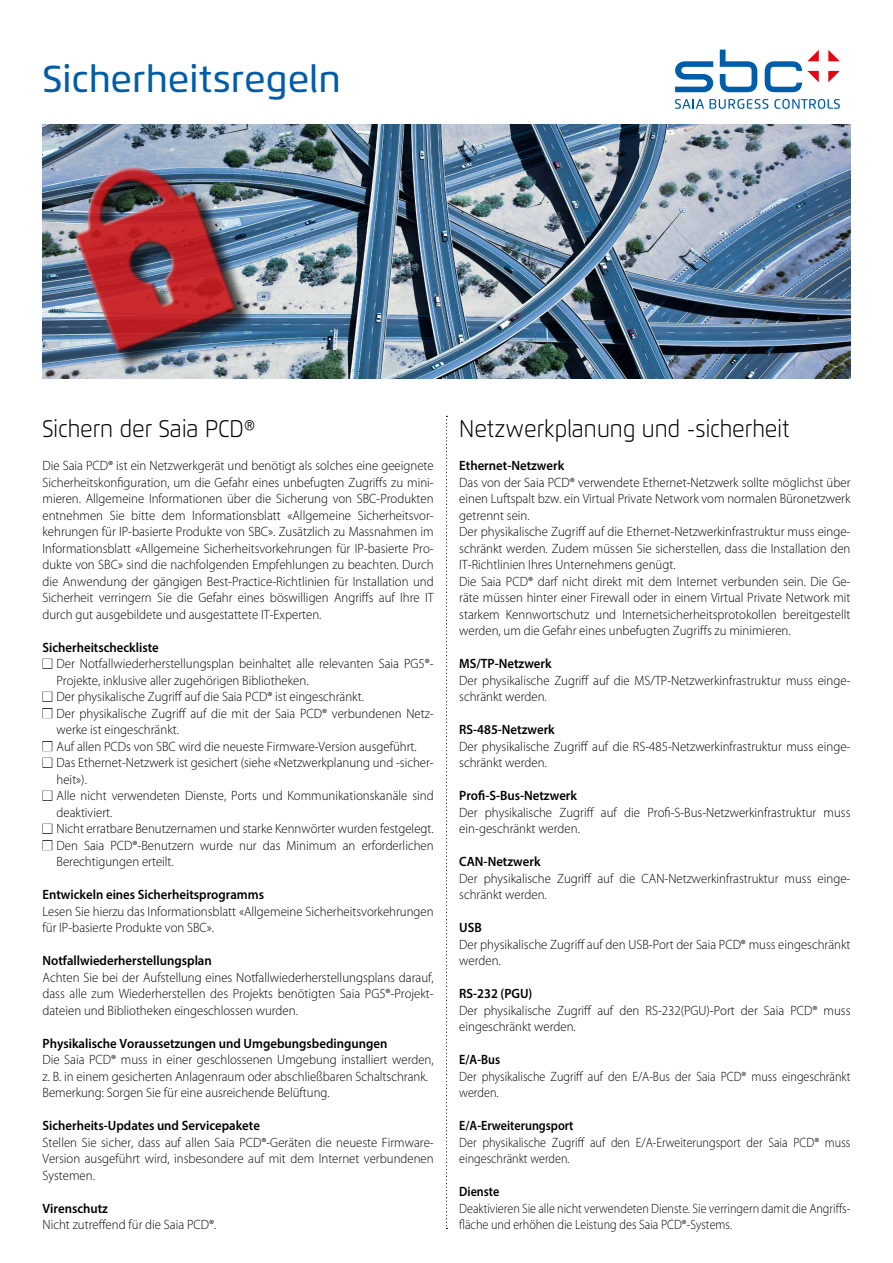
<style>
.page{position:relative;width:893px;height:1263px;background:#fff}
.page>*{position:absolute;margin:0;border:0;box-sizing:border-box;transform-origin:0 0}
.t1{font:500 37.5px "Flexo";color:#005da9}
.Haupttitel{font:300 24px "Flexo";color:#000;scale:.9 1}
.Grundschrift{font:300 13.5px/16.5px "Myriad Pro";color:#000;scale:.95 1}
.Grundschrift-2{font:300 13.5px/16.5px "Myriad Pro";color:#000;scale:.9 1}
.Untertitel{font:600 13.5px "Myriad Pro";color:#000;scale:.95 1}
.Untertitel-2{font:600 13.5px "Myriad Pro";color:#000;scale:.9 1}
.s1{color:#fff}
</style>
<div class="page">
<svg style="left:675px;top:50px;width:165px;height:42px"></svg>
<svg style="left:675px;top:99px;width:93px;height:10px"></svg>
<svg style="left:774px;top:99px;width:66px;height:10px"></svg>
<div style="left:43px;top:708px;width:9px;height:10px;border:1px solid #000"></div>
<div style="left:43px;top:741px;width:9px;height:10px;border:1px solid #000"></div>
<div style="left:43px;top:840px;width:9px;height:10px;border:1px solid #000"></div>
<img style="left:43px;top:125px;width:807px;height:253px">
<div style="left:76px;top:168px;width:178px;height:202px;background:#000;opacity:.75"></div>
<img style="left:57px;top:145px;width:184px;height:212px">
<svg style="left:446px;top:416px;width:1px;height:813px"></svg>
<p class="t1" style="left:43px;top:56px;width:300px">Sicherheitsregeln</p>
<p class="Haupttitel" style="left:43px;top:414px;width:238px">Sichern der Saia PCD®</p>
<p class="Grundschrift" style="left:43px;top:457px;width:413px;text-align:justify">Die Saia PCD® ist ein Netzwerkgerät und benötigt als solches eine geeignete Sicherheitskonfiguration, um die Gefahr eines unbefugten Zugriffs zu mini&shy;mieren. Allgemeine Informationen über die Sicherung von SBC-Produkten entnehmen Sie bitte dem Informationsblatt «Allgemeine Sicherheitsvor&shy;kehrungen für IP-basierte Produkte von SBC». Zusätzlich zu Massnahmen im Informationsblatt «Allgemeine Sicherheitsvorkehrungen für IP-basierte Pro&shy;dukte von SBC» sind die nachfolgenden Empfehlungen zu beachten. Durch die Anwendung der gängigen Best-Practice-Richtlinien für Installation und Sicherheit verringern Sie die Gefahr eines böswilligen Angriffs auf Ihre IT durch gut ausgebildete und ausgestattete IT-Experten.</p>
<p class="Untertitel" style="left:43px;top:638px;width:124px">Sicherheitscheckliste</p>
<p class="Grundschrift" style="left:57px;top:655px;width:398px;text-indent:-14px"><span class="s1">■</span> Der Notfallwiederherstellungsplan beinhaltet alle relevanten Saia PG5®-<br>Projekte, inklusive aller zugehörigen Bibliotheken.</p>
<p class="Grundschrift" style="left:43px;top:688px;width:340px"><span class="s1">■</span> Der physikalische Zugriff auf die Saia PCD® ist eingeschränkt.</p>
<p class="Grundschrift" style="left:57px;top:705px;width:398px;text-indent:-14px"><span class="s1">■</span> Der physikalische Zugriff auf die mit der Saia PCD® verbundenen Netz&shy;werke ist eingeschränkt.</p>
<p class="Grundschrift" style="left:43px;top:738px;width:395px"><span class="s1">■</span> Auf allen PCDs von SBC wird die neueste Firmware-Version ausgeführt.</p>
<p class="Grundschrift" style="left:57px;top:754px;width:398px;text-indent:-14px"><span class="s1">■</span> Das Ethernet-Netzwerk ist gesichert (siehe «Netzwerkplanung und -sicher&shy;heit»).</p>
<p class="Grundschrift" style="left:57px;top:787px;width:398px;text-indent:-14px"><span class="s1">■</span> Alle nicht verwendeten Dienste, Ports und Kommunikationskanäle sind deaktiviert.</p>
<p class="Grundschrift" style="left:43px;top:820px;width:413px"><span class="s1">■</span> Nicht erratbare Benutzernamen und starke Kennwörter wurden festgelegt.</p>
<p class="Grundschrift" style="left:57px;top:837px;width:398px;text-indent:-14px"><span class="s1">■</span> Den Saia PCD®-Benutzern wurde nur das Minimum an erforderlichen<br>Berechtigungen erteilt.</p>
<p class="Untertitel" style="left:43px;top:886px;width:235px">Entwickeln eines Sicherheitsprogramms</p>
<p class="Grundschrift" style="left:43px;top:903px;width:413px">Lesen Sie hierzu das Informationsblatt «Allgemeine Sicherheitsvorkehrungen für IP-basierte Produkte von SBC».</p>
<p class="Untertitel" style="left:43px;top:952px;width:180px">Notfallwiederherstellungsplan</p>
<p class="Grundschrift" style="left:43px;top:969px;width:413px;text-align:justify">Achten Sie bei der Aufstellung eines Notfallwiederherstellungsplans darauf, dass alle zum Wiederherstellen des Projekts benötigten Saia PG5®-Projekt&shy;dateien und Bibliotheken eingeschlossen wurden.</p>
<p class="Untertitel" style="left:43px;top:1034px;width:364px">Physikalische Voraussetzungen und Umgebungsbedingungen</p>
<p class="Grundschrift" style="left:43px;top:1051px;width:413px">Die Saia PCD® muss in einer geschlossenen Umgebung installiert werden, z. B. in einem gesicherten Anlagenraum oder abschließbaren Schaltschrank.</p>
<p class="Grundschrift" style="left:43px;top:1084px;width:304px">Bemerkung: Sorgen Sie für eine ausreichende Belüftung.</p>
<p class="Untertitel" style="left:43px;top:1117px;width:230px">Sicherheits-Updates und Servicepakete</p>
<p class="Grundschrift" style="left:43px;top:1134px;width:413px;text-align:justify">Stellen Sie sicher, dass auf allen Saia PCD®-Geräten die neueste Firmware-Version ausgeführt wird, insbesondere auf mit dem Internet verbundenen Systemen.</p>
<p class="Untertitel" style="left:43px;top:1199px;width:70px">Virenschutz</p>
<p class="Grundschrift" style="left:43px;top:1216px;width:185px">Nicht zutreffend für die Saia PCD®.</p>
<p class="Haupttitel" style="left:459px;top:414px;width:368px">Netzwerkplanung und -sicherheit</p>
<p class="Untertitel" style="left:459px;top:457px;width:112px">Ethernet-Netzwerk</p>
<p class="Grundschrift" style="left:459px;top:474px;width:413px;text-align:justify">Das von der Saia PCD® verwendete Ethernet-Netzwerk sollte möglichst über einen Luftspalt bzw. ein Virtual Private Network vom normalen Büronetzwerk getrennt sein.</p>
<p class="Grundschrift" style="left:459px;top:523px;width:413px;text-align:justify">Der physikalische Zugriff auf die Ethernet-Netzwerkinfrastruktur muss einge&shy;schränkt werden. Zudem müssen Sie sicherstellen, dass die Installation den IT-Richtlinien Ihres Unternehmens genügt.</p>
<p class="Grundschrift" style="left:459px;top:573px;width:413px;text-align:justify">Die Saia PCD® darf nicht direkt mit dem Internet verbunden sein. Die Ge&shy;räte müssen hinter einer Firewall oder in einem Virtual Private Network mit starkem Kennwortschutz und Internetsicherheitsprotokollen bereitgestellt werden, um die Gefahr eines unbefugten Zugriffs zu minimieren.</p>
<p class="Untertitel" style="left:459px;top:655px;width:99px">MS/TP-Netzwerk</p>
<p class="Grundschrift" style="left:459px;top:672px;width:413px">Der physikalische Zugriff auf die MS/TP-Netzwerkinfrastruktur muss einge&shy;schränkt werden.</p>
<p class="Untertitel" style="left:459px;top:721px;width:102px">RS-485-Netzwerk</p>
<p class="Grundschrift" style="left:459px;top:738px;width:413px">Der physikalische Zugriff auf die RS-485-Netzwerkinfrastruktur muss einge&shy;schränkt werden.</p>
<p class="Untertitel" style="left:459px;top:787px;width:126px">Profi-S-Bus-Netzwerk</p>
<p class="Grundschrift" style="left:459px;top:804px;width:413px">Der physikalische Zugriff auf die Profi-S-Bus-Netzwerkinfrastruktur muss ein-geschränkt werden.</p>
<p class="Untertitel" style="left:459px;top:853px;width:87px">CAN-Netzwerk</p>
<p class="Grundschrift" style="left:459px;top:870px;width:413px">Der physikalische Zugriff auf die CAN-Netzwerkinfrastruktur muss einge&shy;schränkt werden.</p>
<p class="Untertitel" style="left:459px;top:919px;width:25px">USB</p>
<p class="Grundschrift" style="left:459px;top:936px;width:413px">Der physikalische Zugriff auf den USB-Port der Saia PCD® muss eingeschränkt werden.</p>
<p class="Untertitel" style="left:459px;top:985px;width:79px">RS-232 (PGU)</p>
<p class="Grundschrift" style="left:459px;top:1002px;width:413px">Der physikalische Zugriff auf den RS-232(PGU)-Port der Saia PCD® muss eingeschränkt werden.</p>
<p class="Untertitel-2" style="left:459px;top:1051px;width:47px">E/A-Bus</p>
<p class="Grundschrift-2" style="left:459px;top:1068px;width:436px">Der physikalische Zugriff auf den E/A-Bus der Saia PCD® muss eingeschränkt werden.</p>
<p class="Untertitel-2" style="left:459px;top:1117px;width:128px">E/A-Erweiterungsport</p>
<p class="Grundschrift-2" style="left:459px;top:1134px;width:436px">Der physikalische Zugriff auf den E/A-Erweiterungsport der Saia PCD® muss eingeschränkt werden.</p>
<p class="Untertitel-2" style="left:459px;top:1183px;width:46px">Dienste</p>
<p class="Grundschrift-2" style="left:459px;top:1200px;width:436px">Deaktivieren Sie alle nicht verwendeten Dienste. Sie verringern damit die Angriffs&shy;fläche und erhöhen die Leistung des Saia PCD®-Systems.</p>
</div>
